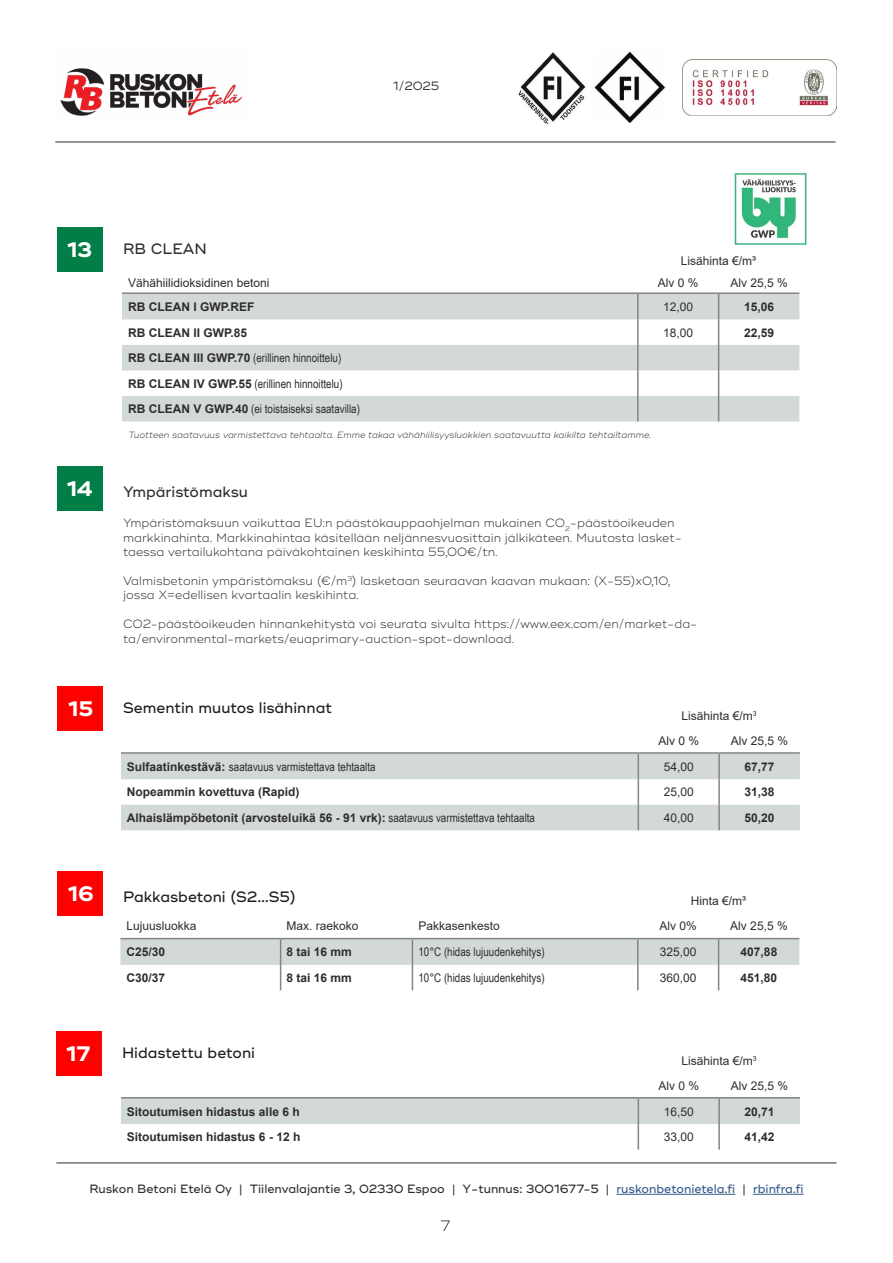
<style>
.page{position:relative;width:893px;height:1263px;background:#fff}
.page>*{position:absolute;margin:0;border:0;box-sizing:border-box;transform-origin:0 0}
.t1{font:700 21px "Ridley Grotesk";color:#fff}
.t2{font:500 15px "Ridley Grotesk";color:#1c1c1d}
.t3{font:500 15px "Ridley Grotesk";color:#2f2d2c}
.t4{font:300 15px "Ridley Grotesk";color:#2f2d2c}
.t5{font:300 12px/14.4px "Ridley Grotesk";color:#2f2d2c}
.t6{font:700 12px "Arial";color:#2f2d2c}
.t7{font:12px/25.5px "Arial Narrow";color:#2f2d2c}
.t8{font:12px/24.5px "Arial";color:#2f2d2c}
.t9{font:500 12px "Ridley Grotesk";color:#2f2d2c}
.t10{font:12px "Ridley Grotesk";color:#2f2d2c}
.t11{font:italic 300 9px "Ridley Grotesk";color:#2f2d2c}
.s1{font-family:"Arial";font-weight:700}
.s2{font-family:"Arial Narrow";font-weight:400}
.s3{color:#325788}
</style>
<div class="page">
<img style="left:60px;top:68px;width:182px;height:48px">
<img style="left:682px;top:60px;width:155px;height:55px">
<hr style="left:55px;top:142px;width:781px;height:1px;background:#2f2d2c">
<img style="left:518px;top:52px;width:68px;height:73px">
<img style="left:594px;top:52px;width:71px;height:71px">
<hr style="left:616px;top:1194px;width:119px;height:1px;background:#325788">
<hr style="left:753px;top:1194px;width:51px;height:1px;background:#325788">
<hr style="left:56px;top:1162px;width:781px;height:1px;background:#2f2d2c">
<div style="left:57px;top:466px;width:46px;height:45px;background:#007e46"></div>
<div style="left:57px;top:686px;width:46px;height:45px;background:#f00"></div>
<svg style="left:121px;top:754px;width:679px;height:76px;fill:#d3d9d7"></svg>
<hr style="left:121px;top:752px;width:517px;height:2px;background:#848583">
<hr style="left:638px;top:752px;width:81px;height:2px;background:#848583">
<hr style="left:719px;top:752px;width:81px;height:2px;background:#848583">
<hr style="left:718px;top:754px;width:2px;height:25px;background:#848583">
<hr style="left:718px;top:779px;width:2px;height:26px;background:#848583">
<svg style="left:638px;top:754px;width:1px;height:76px"></svg>
<hr style="left:718px;top:805px;width:2px;height:25px;background:#848583">
<div style="left:57px;top:871px;width:46px;height:45px;background:#f00"></div>
<svg style="left:120px;top:939px;width:679px;height:51px"></svg>
<hr style="left:120px;top:938px;width:161px;height:1px;background:#848583">
<hr style="left:281px;top:938px;width:131px;height:1px;background:#848583">
<hr style="left:412px;top:938px;width:226px;height:1px;background:#848583">
<hr style="left:638px;top:938px;width:81px;height:1px;background:#848583">
<hr style="left:719px;top:938px;width:80px;height:1px;background:#848583">
<div style="left:56px;top:1031px;width:46px;height:44px;background:#f00"></div>
<hr style="left:121px;top:1097px;width:517px;height:1px;background:#848583">
<hr style="left:638px;top:1097px;width:81px;height:1px;background:#848583">
<hr style="left:719px;top:1097px;width:81px;height:1px;background:#848583">
<svg style="left:121px;top:1098px;width:679px;height:51px"></svg>
<hr style="left:718px;top:1124px;width:2px;height:25px;background:#848583">
<div style="left:57px;top:227px;width:46px;height:44px;background:#007e45"></div>
<svg style="left:122px;top:294px;width:677px;height:127px;fill:#d3d9d7"></svg>
<hr style="left:122px;top:292px;width:516px;height:2px;background:#848583">
<hr style="left:638px;top:292px;width:81px;height:2px;background:#848583">
<hr style="left:719px;top:292px;width:80px;height:2px;background:#848583">
<hr style="left:637px;top:294px;width:2px;height:25px;background:#848583">
<hr style="left:637px;top:319px;width:2px;height:26px;background:#848583">
<hr style="left:637px;top:345px;width:2px;height:25px;background:#848583">
<hr style="left:637px;top:370px;width:2px;height:26px;background:#848583">
<hr style="left:637px;top:396px;width:2px;height:25px;background:#848583">
<svg style="left:718px;top:294px;width:1px;height:127px"></svg>
<img style="left:734px;top:173px;width:73px;height:73px">
<h1 class="t1" style="left:67px;top:237px;width:27px">13</h1>
<p class="t3" style="left:123px;top:240px;width:85px">RB CLEAN</p>
<p class="t10" style="left:393px;top:79px;width:48px">1/2025</p>
<p class="t8" style="left:681px;top:248px;width:77px">Lisähinta €/m³</p>
<h1 class="t1" style="left:67px;top:476px;width:27px">14</h1>
<p class="t8" style="left:128px;top:271px;width:143px">Vähähiilidioksidinen betoni</p>
<p class="t8" style="left:658px;top:271px;width:42px">Alv 0 %</p>
<p class="t8" style="left:730px;top:271px;width:59px">Alv 25,5 %</p>
<p class="t6" style="left:128px;top:298px;width:128px">RB CLEAN I GWP.REF</p>
<p class="t8" style="left:663px;top:295px;width:32px">12,00</p>
<p class="t6" style="left:744px;top:298px;width:32px">15,06</p>
<p class="t6" style="left:128px;top:324px;width:121px">RB CLEAN II GWP.85</p>
<p class="t8" style="left:663px;top:320px;width:32px">18,00</p>
<p class="t6" style="left:744px;top:324px;width:32px">22,59</p>
<p class="t7" style="left:128px;top:345px;width:234px"><span class="s1">RB CLEAN III GWP.70</span> (erillinen hinnoittelu)<br><span class="s1">RB CLEAN IV GWP.55</span> (erillinen hinnoittelu)<br><span class="s1">RB CLEAN V GWP.40</span> (ei toistaiseksi saatavilla)</p>
<p class="t11" style="left:128px;top:429px;width:524px">Tuotteen saatavuus varmistettava tehtaalta. Emme takaa vähähiilisyysluokkien saatavuutta kaikilta tehtailtamme.</p>
<p class="t3" style="left:123px;top:482px;width:126px">Ympäristömaksu</p>
<p class="t5" style="left:123px;top:516px;width:560px">Ympäristömaksuun vaikuttaa EU:n päästökauppaohjelman mukainen CO<sub>2</sub>-päästöoikeuden markkinahinta. Markkinahintaa käsitellään neljännesvuosittain jälkikäteen. Muutosta lasket&shy;taessa vertailukohtana päiväkohtainen keskihinta 55,00€/tn.</p>
<p class="t5" style="left:123px;top:574px;width:549px">Valmisbetonin ympäristömaksu (€/m<sup>3</sup>) lasketaan seuraavan kaavan mukaan: (X-55)x0,10, jossa X=edellisen kvartaalin keskihinta.</p>
<p class="t5" style="left:123px;top:617px;width:576px">CO2-päästöoikeuden hinnankehitystä voi seurata sivulta https://www.eex.com/en/market-da&shy;ta/environmental-markets/euaprimary-auction-spot-download.</p>
<h1 class="t1" style="left:68px;top:696px;width:27px">15</h1>
<p class="t2" style="left:123px;top:699px;width:210px">Sementin muutos lisähinnat</p>
<p class="t8" style="left:658px;top:704px;width:100px;text-indent:23px">Lisähinta €/m<sup>3<br></sup>Alv 0 %</p>
<p class="t8" style="left:731px;top:728px;width:59px">Alv 25,5 %</p>
<p class="t7" style="left:127px;top:753px;width:250px"><span class="s1">Sulfaatinkestävä:</span> saatavuus varmistettava tehtaalta</p>
<p class="t8" style="left:664px;top:754px;width:32px">54,00</p>
<p class="t6" style="left:744px;top:758px;width:32px">67,77</p>
<p class="t6" style="left:127px;top:784px;width:174px">Nopeammin kovettuva (Rapid)</p>
<p class="t8" style="left:664px;top:780px;width:32px">25,00</p>
<p class="t6" style="left:744px;top:784px;width:32px">31,38</p>
<p class="t6" style="left:127px;top:809px;width:410px">Alhaislämpöbetonit (arvosteluikä 56 - 91 vrk): <span class="s2">saatavuus varmistettava tehtaalta</span></p>
<p class="t8" style="left:664px;top:805px;width:32px">40,00</p>
<p class="t6" style="left:744px;top:809px;width:32px">50,20</p>
<h1 class="t1" style="left:68px;top:881px;width:27px">16</h1>
<p class="t2" style="left:123px;top:887px;width:174px">Pakkasbetoni (S2…S5)</p>
<p class="t8" style="left:691px;top:888px;width:57px">Hinta €/m³</p>
<p class="t8" style="left:126px;top:914px;width:72px">Lujuusluokka</p>
<p class="t8" style="left:287px;top:914px;width:74px">Max. raekoko</p>
<p class="t8" style="left:418px;top:914px;width:83px">Pakkasenkesto</p>
<p class="t8" style="left:659px;top:914px;width:39px">Alv 0%</p>
<p class="t8" style="left:730px;top:914px;width:59px">Alv 25,5 %</p>
<p class="t6" style="left:126px;top:944px;width:40px">C25/30</p>
<p class="t6" style="left:287px;top:944px;width:67px">8 tai 16 mm</p>
<p class="t7" style="left:418px;top:939px;width:128px">10°C (hidas lujuudenkehitys)</p>
<p class="t8" style="left:660px;top:940px;width:38px">325,00</p>
<p class="t6" style="left:741px;top:944px;width:38px">407,88</p>
<p class="t6" style="left:126px;top:969px;width:40px">C30/37</p>
<p class="t6" style="left:287px;top:969px;width:67px">8 tai 16 mm</p>
<p class="t7" style="left:418px;top:964px;width:128px">10°C (hidas lujuudenkehitys)</p>
<p class="t8" style="left:660px;top:965px;width:38px">360,00</p>
<p class="t6" style="left:741px;top:969px;width:38px">451,80</p>
<h1 class="t1" style="left:66px;top:1041px;width:26px">17</h1>
<p class="t2" style="left:122px;top:1043px;width:134px">Hidastettu betoni</p>
<p class="t8" style="left:658px;top:1049px;width:100px;text-indent:23px">Lisähinta €/m<sup>3<br></sup>Alv 0 %</p>
<p class="t8" style="left:731px;top:1073px;width:59px">Alv 25,5 %</p>
<p class="t6" style="left:127px;top:1103px;width:174px">Sitoutumisen hidastus alle 6 h</p>
<p class="t8" style="left:664px;top:1099px;width:32px">16,50</p>
<p class="t6" style="left:744px;top:1103px;width:32px">20,71</p>
<p class="t6" style="left:127px;top:1128px;width:175px">Sitoutumisen hidastus 6 - 12 h</p>
<p class="t8" style="left:664px;top:1125px;width:32px">33,00</p>
<p class="t6" style="left:744px;top:1128px;width:32px">41,42</p>
<p class="t9" style="left:89px;top:1182px;width:716px">Ruskon Betoni Etelä Oy | Tiilenvalajantie 3, 02330 Espoo | Y-tunnus: 3001677-5 | <span class="s3">ruskonbetonietela.fi</span> | <span class="s3">rbinfra.fi</span></p>
<p class="t4" style="left:440px;top:1217px;width:12px">7</p>
</div>
